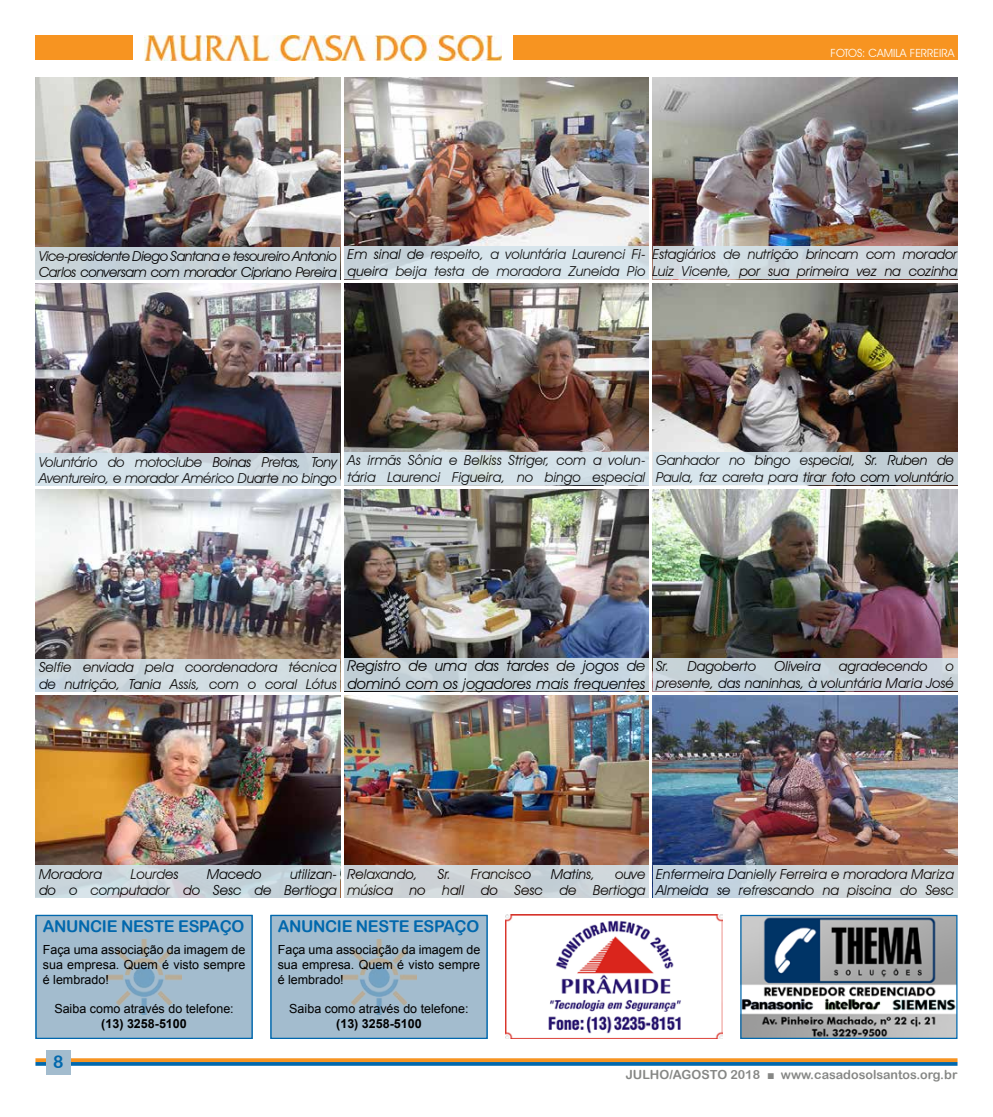
<style>
.page{position:relative;width:993px;height:1117px;background:#fff}
.page>*{position:absolute;margin:0;border:0;box-sizing:border-box;transform-origin:0 0}
.t1{font:17.5px "Arial Rounded MT Bold";color:#0168ad}
.t2{font:16.25px "Arial Rounded MT Bold";letter-spacing:-.02em;color:#0168ad}
.t3{font:italic 15px/18px "Avant Garde IT Cby BT";color:#000}
.t4{font:italic 13.75px/16.5px "Avant Garde IT Cby BT";color:#000}
.t5{font:italic 13.75px/16.5px "Avant Garde IT Cby BT";letter-spacing:-.03em;color:#000}
.t6{font:italic 13.75px/16.5px "Avant Garde IT Cby BT";letter-spacing:-.02em;color:#000}
.t7{font:12.5px/15px "Arial";color:#000;text-align:justify}
.t8{font:12.5px "Arial Rounded MT Bold";color:#868785}
.t9{font:700 12.5px "Arial";color:#000}
.t10{font:11.25px "Avant Garde IT Cby BT";color:#fff}
.s1{font-family:"Arial"}
</style>
<div class="page">
<svg style="left:35px;top:1061px;width:922px;height:4px;background:#427489"></svg>
<svg style="left:35px;top:1058px;width:922px;height:3px;background:#f79d35"></svg>
<div style="left:46px;top:1049px;width:25px;height:25px;background:#a3bcce"></div>
<div style="left:35px;top:35px;width:98px;height:25px;background:#f79421"></div>
<div style="left:375px;top:35px;width:582px;height:25px;background:#f79421"></div>
<img style="left:505px;top:914px;width:217px;height:124px">
<img style="left:742px;top:916px;width:213px;height:120px">
<div style="left:740px;top:914px;width:217px;height:124px;border:1px solid #0168ad"></div>
<img style="left:344px;top:695px;width:304px;height:170px">
<div style="left:324px;top:33px;width:188px;height:30px;background:linear-gradient(to right,#fff,#fff)"></div>
<img style="left:144px;top:35px;width:357px;height:25px">
<img style="left:36px;top:695px;width:304px;height:170px">
<div style="left:35px;top:865px;width:305px;height:32px;background:linear-gradient(to right,#cdd8de,#c4d0d7)"></div>
<div style="left:344px;top:865px;width:304px;height:32px;background:#ced5d9"></div>
<img style="left:652px;top:695px;width:305px;height:170px">
<div style="left:652px;top:865px;width:305px;height:32px;background:linear-gradient(to right,#c2d2e0,#d4d8d9)"></div>
<div style="left:270px;top:914px;width:217px;height:124px;background:#a3bcce;border:1px solid #0168ad"></div>
<img style="left:341px;top:939px;width:75px;height:75px">
<img style="left:344px;top:78px;width:304px;height:202px">
<img style="left:36px;top:78px;width:304px;height:169px">
<img style="left:652px;top:78px;width:305px;height:202px">
<div style="left:35px;top:247px;width:305px;height:33px;background:#c6d1d8"></div>
<div style="left:344px;top:246px;width:304px;height:32px;background:linear-gradient(to right,#cbd8df,#dce9f0)"></div>
<div style="left:652px;top:246px;width:305px;height:32px;background:#cfd8de"></div>
<img style="left:344px;top:283px;width:304px;height:202px">
<img style="left:36px;top:283px;width:304px;height:170px">
<img style="left:652px;top:283px;width:305px;height:202px">
<div style="left:35px;top:453px;width:305px;height:32px;background:linear-gradient(to right,#d8e6ed,#cad6dd)"></div>
<div style="left:344px;top:452px;width:304px;height:32px;background:#d5e4ec"></div>
<div style="left:652px;top:452px;width:305px;height:32px;background:linear-gradient(to right,#dbe9f0,#c2ccd2)"></div>
<img style="left:344px;top:489px;width:304px;height:202px">
<img style="left:36px;top:489px;width:304px;height:170px">
<img style="left:652px;top:489px;width:305px;height:202px">
<div style="left:35px;top:659px;width:305px;height:32px;background:#d0dbe0"></div>
<div style="left:344px;top:657px;width:304px;height:33px;background:#c5d3da"></div>
<div style="left:652px;top:657px;width:305px;height:33px;background:#c7d2d9"></div>
<div style="left:35px;top:914px;width:217px;height:124px;background:#a3bcce;border:1px solid #0168ad"></div>
<img style="left:106px;top:939px;width:76px;height:75px">
<p class="t10" style="left:830px;top:47px;width:125px">FOTOS: CAMILA FERREIRA</p>
<p class="t5" style="left:39px;top:247px;width:299px">Vice-presidente Diego Santana e tesoureiro Antonio<br>Carlos conversam com morador Cipriano Pereira</p>
<p class="t4" style="left:347px;top:246px;width:299px">Em sinal de respeito, a voluntária Laurenci Fi&shy;queira beija testa de moradora Zuneida Pio</p>
<p class="t4" style="left:652px;top:246px;width:306px">Estagiários de nutrição brincam com morador<br>Luiz Vicente, por sua primeira vez na cozinha</p>
<p class="t6" style="left:39px;top:453px;width:299px">Voluntário do motoclube Boinas Pretas, Tony<br>Aventureiro, e morador Américo Duarte no bingo</p>
<p class="t4" style="left:347px;top:452px;width:299px">As irmãs Sônia e Belkiss Striger, com a volun&shy;tária Laurenci Figueira, no bingo especial</p>
<p class="t4" style="left:656px;top:452px;width:299px">Ganhador no bingo especial, Sr. Ruben de<br>Paula, faz careta para tirar foto com voluntário</p>
<p class="t4" style="left:39px;top:659px;width:299px">Selfie enviada pela coordenadora técnica de nutrição, Tania Assis, com o coral Lótus</p>
<p class="t3" style="left:347px;top:656px;width:299px">Registro de uma das tardes de jogos de dominó com os jogadores mais frequentes</p>
<p class="t4" style="left:656px;top:657px;width:101px">Sr. Dagoberto</p>
<p class="t4" style="left:774px;top:657px;width:48px">Oliveira</p>
<p class="t4" style="left:838px;top:657px;width:90px">agradecendo</p>
<p class="t4" style="left:656px;top:657px;width:299px;text-align:right">o<br>presente, das naninhas, à voluntária Maria José</p>
<p class="t4" style="left:39px;top:865px;width:299px;text-align:right">utilizan-<br>do o computador do Sesc de Bertioga</p>
<p class="t4" style="left:347px;top:865px;width:72px">Relaxando,</p>
<p class="t4" style="left:437px;top:865px;width:95px">Sr. Francisco</p>
<p class="t4" style="left:551px;top:865px;width:45px">Matins,</p>
<p class="t4" style="left:347px;top:865px;width:299px;text-align:right">ouve<br>música no hall do Sesc de Bertioga</p>
<p class="t4" style="left:656px;top:865px;width:299px">Enfermeira Danielly Ferreira e moradora Mariza<br>Almeida se refrescando na piscina do Sesc</p>
<p class="t2" style="left:277px;top:916px;width:203px">ANUNCIE NESTE ESPAÇO</p>
<p class="t7" style="left:277px;top:942px;width:204px">Faça uma associação da imagem de sua empresa. Quem é visto sempre é lembrado!</p>
<p class="t7" style="left:289px;top:1000px;width:181px">Saiba como através do telefone:</p>
<p class="t9" style="left:336px;top:1014px;width:87px">(13) 3258-5100</p>
<p class="t4" style="left:39px;top:865px;width:65px">Moradora</p>
<p class="t4" style="left:131px;top:865px;width:49px">Lourdes</p>
<p class="t4" style="left:207px;top:865px;width:56px">Macedo</p>
<p class="t2" style="left:43px;top:916px;width:203px">ANUNCIE NESTE ESPAÇO</p>
<p class="t7" style="left:43px;top:942px;width:204px">Faça uma associação da imagem de sua empresa. Quem é visto sempre é lembrado!</p>
<p class="t7" style="left:54px;top:1000px;width:181px">Saiba como através do telefone:</p>
<p class="t9" style="left:101px;top:1014px;width:87px">(13) 3258-5100</p>
<p class="t1" style="left:53px;top:1051px;width:12px">8</p>
<p class="t8" style="left:625px;top:1066px;width:333px">JULHO/AGOSTO 2018 <span class="s1">■</span> www.casadosolsantos.org.br</p>
</div>
